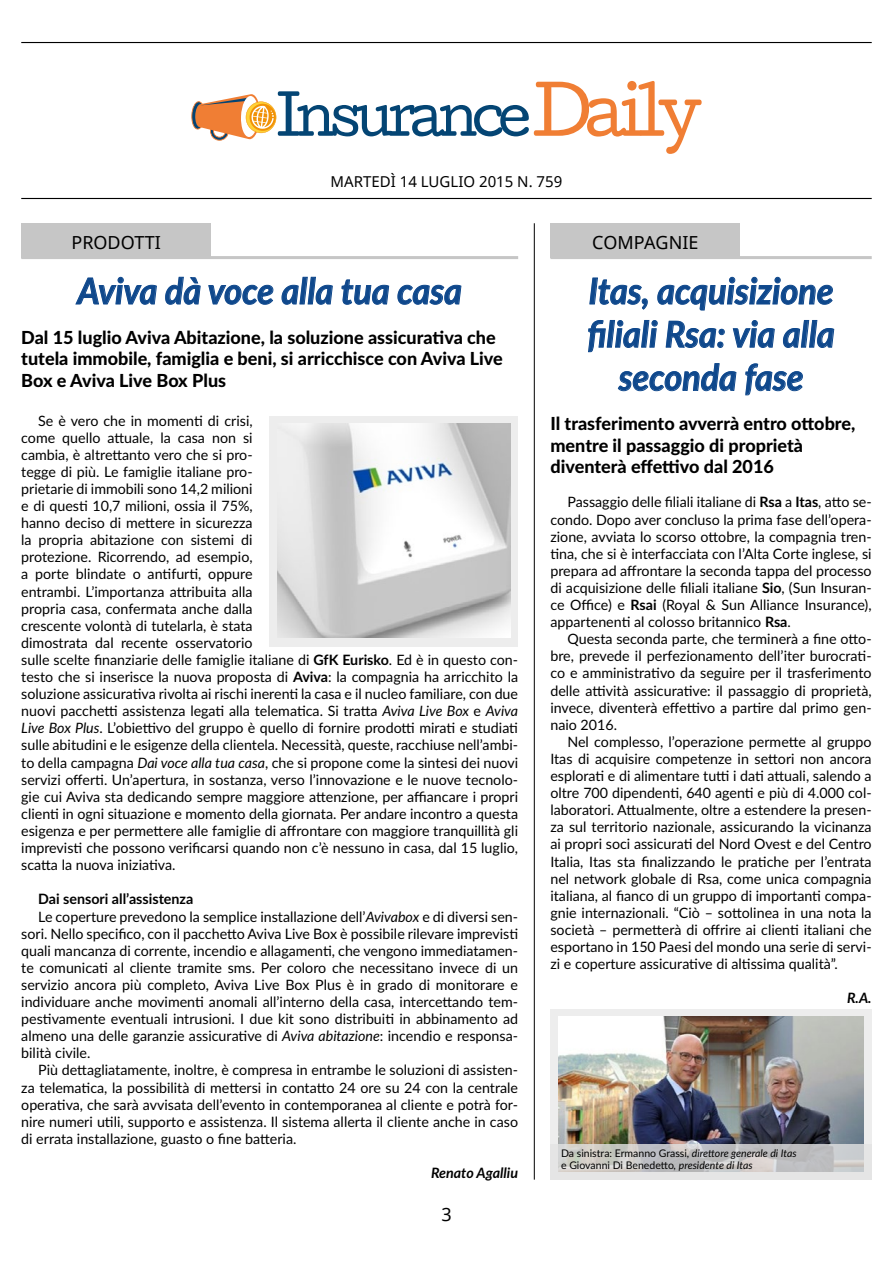
<style>
.page{position:relative;width:893px;height:1263px;background:#fff}
.page>*{position:absolute;margin:0;border:0;box-sizing:border-box;transform-origin:0 0}
.t1{font:italic 700 36px/43.2px "Lato";color:#0f488c;text-align:center;scale:.95 1}
.t2{font:800 18px/21.6px "Lato";color:#000}
.t3{font:18px "Noto Sans";color:#000}
.t4{font:15px "Noto Sans";color:#000}
.t5{font:14.25px/17.1px "Lato";color:#000;text-align:justify}
.t6{font:700 14.25px "Lato";color:#000}
.t7{font:italic 700 14.25px "Lato";color:#000}
.t8{font:10.5px/12.6px "Lato";color:#000}
.s1{font-weight:700}
.s2{font-style:italic}
</style>
<div class="page">
<hr style="left:21px;top:42px;width:851px;height:1px;background:#000">
<hr style="left:21px;top:198px;width:851px;height:1px;background:#000">
<svg style="left:191px;top:81px;width:511px;height:73px"></svg>
<hr style="left:892px;top:1125px;width:1px;height:138px;background:#dadada">
<hr style="left:534px;top:223px;width:1px;height:956px;background:#000">
<hr style="left:21px;top:256px;width:497px;height:3px;background:#c6c6c6">
<hr style="left:550px;top:256px;width:322px;height:3px;background:#c6c6c6">
<div style="left:21px;top:223px;width:190px;height:35px;background:#c6c6c6"></div>
<div style="left:550px;top:223px;width:190px;height:35px;background:#c6c6c6"></div>
<svg style="left:75px;top:276px;width:82px;height:29px"></svg>
<svg style="left:165px;top:276px;width:36px;height:29px"></svg>
<svg style="left:208px;top:284px;width:66px;height:21px"></svg>
<svg style="left:281px;top:276px;width:52px;height:29px"></svg>
<svg style="left:341px;top:279px;width:49px;height:26px"></svg>
<svg style="left:397px;top:284px;width:65px;height:21px"></svg>
<svg style="left:589px;top:277px;width:59px;height:33px"></svg>
<svg style="left:657px;top:276px;width:176px;height:35px"></svg>
<svg style="left:588px;top:320px;width:70px;height:32px"></svg>
<svg style="left:665px;top:320px;width:60px;height:28px"></svg>
<svg style="left:732px;top:320px;width:43px;height:28px"></svg>
<svg style="left:783px;top:320px;width:52px;height:28px"></svg>
<svg style="left:617px;top:363px;width:120px;height:29px"></svg>
<svg style="left:745px;top:363px;width:58px;height:33px"></svg>
<div style="left:550px;top:1009px;width:322px;height:170px;background:#ededed"></div>
<img style="left:558px;top:1017px;width:306px;height:127px">
<div style="left:270px;top:416px;width:248px;height:230px;background:#ededed"></div>
<img style="left:278px;top:424px;width:232px;height:214px">
<svg style="left:558px;top:1144px;width:306px;height:28px;background:#c6c5c5"></svg>
<p class="t4" style="left:331px;top:171px;width:233px">MARTEDÌ 14 LUGLIO 2015 N. 759</p>
<p class="t3" style="left:71px;top:230px;width:91px">PRODOTTI</p>
<p class="t3" style="left:592px;top:230px;width:108px">COMPAGNIE</p>
<h1 class="t1" style="left:77px;top:268px;width:406px">Aviva dà voce alla tua casa</h1>
<p class="t2" style="left:21px;top:325px;width:483px">Dal 15 luglio Aviva Abitazione, la soluzione assicurativa che tutela immobile, famiglia e beni, si arricchisce con Aviva Live<br>Box e Aviva Live Box Plus</p>
<p class="t5" style="left:21px;top:411px;width:498px;text-align:left;text-indent:17px">Se è vero che in momenti di crisi,<br>come quello attuale, la casa non si<br>cambia, è altrettanto vero che si pro-<br>tegge di più. Le famiglie italiane pro-<br>prietarie di immobili sono 14,2 milioni<br>e di questi 10,7 milioni, ossia il 75%,<br>hanno deciso di mettere in sicurezza<br>la propria abitazione con sistemi di<br>protezione. Ricorrendo, ad esempio,<br>a porte blindate o antifurti, oppure<br>entrambi. L’importanza attribuita alla<br>propria casa, confermata anche dalla<br>crescente volontà di tutelarla, è stata<br>dimostrata dal recente osservatorio<br>sulle scelte finanziarie delle famiglie italiane di <span class="s1">GfK Eurisko</span>. Ed è in questo con&shy;testo che si inserisce la nuova proposta di <span class="s1">Aviva</span>: la compagnia ha arricchito la soluzione assicurativa rivolta ai rischi inerenti la casa e il nucleo familiare, con due nuovi pacchetti assistenza legati alla telematica. Si tratta <span class="s2">Aviva Live Box</span> e <span class="s2">Aviva Live Box Plus</span>. L’obiettivo del gruppo è quello di fornire prodotti mirati e studiati sulle abitudini e le esigenze della clientela. Necessità, queste, racchiuse nell’ambi&shy;to della campagna <span class="s2">Dai voce alla tua casa</span>, che si propone come la sintesi dei nuovi servizi offerti. Un’apertura, in sostanza, verso l’innovazione e le nuove tecnolo&shy;gie cui Aviva sta dedicando sempre maggiore attenzione, per affiancare i propri clienti in ogni situazione e momento della giornata. Per andare incontro a questa esigenza e per permettere alle famiglie di affrontare con maggiore tranquillità gli imprevisti che possono verificarsi quando non c’è nessuno in casa, dal 15 luglio, scatta la nuova iniziativa.</p>
<p class="t6" style="left:38px;top:889px;width:157px">Dai sensori all’assistenza</p>
<p class="t5" style="left:38px;top:907px;width:481px">Le coperture prevedono la semplice installazione dell’<span class="s2">Avivabox</span> e di diversi sen-</p>
<p class="t5" style="left:21px;top:924px;width:498px">sori. Nello specifico, con il pacchetto Aviva Live Box è possibile rilevare imprevisti</p>
<p class="t5" style="left:21px;top:941px;width:498px">quali mancanza di corrente, incendio e allagamenti, che vengono immediatamen-</p>
<p class="t5" style="left:21px;top:958px;width:498px">te comunicati al cliente tramite sms. Per coloro che necessitano invece di un</p>
<p class="t5" style="left:21px;top:975px;width:498px">servizio ancora più completo, Aviva Live Box Plus è in grado di monitorare e</p>
<p class="t5" style="left:21px;top:993px;width:498px">individuare anche movimenti anomali all’interno della casa, intercettando tem-</p>
<p class="t5" style="left:21px;top:1010px;width:498px">pestivamente eventuali intrusioni. I due kit sono distribuiti in abbinamento ad</p>
<p class="t5" style="left:21px;top:1027px;width:498px">almeno una delle garanzie assicurative di <span class="s2">Aviva abitazione</span>: incendio e responsa-</p>
<p class="t5" style="left:21px;top:1044px;width:71px">bilità civile.</p>
<p class="t5" style="left:38px;top:1061px;width:481px">Più dettagliatamente, inoltre, è compresa in entrambe le soluzioni di assisten-</p>
<p class="t5" style="left:21px;top:1078px;width:498px">za telematica, la possibilità di mettersi in contatto 24 ore su 24 con la centrale</p>
<p class="t5" style="left:21px;top:1095px;width:498px">operativa, che sarà avvisata dell’evento in contemporanea al cliente e potrà for-</p>
<p class="t5" style="left:21px;top:1112px;width:498px">nire numeri utili, supporto e assistenza. Il sistema allerta il cliente anche in caso</p>
<p class="t5" style="left:21px;top:1129px;width:277px">di errata installazione, guasto o fine batteria.</p>
<p class="t7" style="left:431px;top:1162px;width:89px">Renato Agalliu</p>
<h1 class="t1" style="left:587px;top:268px;width:262px">Itas, acquisizione filiali Rsa: via alla seconda fase</h1>
<p class="t2" style="left:550px;top:412px;width:307px">Il trasferimento avverrà entro ottobre, mentre il passaggio di proprietà diventerà effettivo dal 2016</p>
<p class="t5" style="left:550px;top:493px;width:323px;text-indent:17px">Passaggio delle filiali italiane di <span class="s1">Rsa</span> a <span class="s1">Itas</span>, atto se&shy;condo. Dopo aver concluso la prima fase dell’opera&shy;zione, avviata lo scorso ottobre, la compagnia tren&shy;tina, che si è interfacciata con l’Alta Corte inglese, si prepara ad affrontare la seconda tappa del processo di acquisizione delle filiali italiane <span class="s1">Sio</span>, (Sun Insuran&shy;ce Office) e <span class="s1">Rsai</span> (Royal &amp; Sun Alliance Insurance), appartenenti al colosso britannico <span class="s1">Rsa</span>.</p>
<p class="t5" style="left:550px;top:630px;width:323px;text-indent:17px">Questa seconda parte, che terminerà a fine otto&shy;bre, prevede il perfezionamento dell’iter burocrati&shy;co e amministrativo da seguire per il trasferimento delle attività assicurative: il passaggio di proprietà, invece, diventerà effettivo a partire dal primo gen&shy;naio 2016.</p>
<p class="t5" style="left:550px;top:732px;width:323px;text-indent:17px">Nel complesso, l’operazione permette al gruppo Itas di acquisire competenze in settori non ancora esplorati e di alimentare tutti i dati attuali, salendo a oltre 700 dipendenti, 640 agenti e più di 4.000 col&shy;laboratori. Attualmente, oltre a estendere la presen&shy;za sul territorio nazionale, assicurando la vicinanza ai propri soci assicurati del Nord Ovest e del Centro Italia, Itas sta finalizzando le pratiche per l’entrata nel network globale di Rsa, come unica compagnia italiana, al fianco di un gruppo di importanti compa&shy;gnie internazionali. “Ciò – sottolinea in una nota la società – permetterà di offrire ai clienti italiani che esportano in 150 Paesi del mondo una serie di servi&shy;zi e coperture assicurative di altissima qualità”.</p>
<p class="t7" style="left:847px;top:988px;width:26px">R.A.</p>
<p class="t8" style="left:561px;top:1146px;width:237px">Da sinistra: Ermanno Grassi<span class="s2">, direttore generale di Itas </span>e Giovanni Di Benedetto<span class="s2">, presidente di Itas</span></p>
<p class="t3" style="left:441px;top:1202px;width:12px">3</p>
</div>
